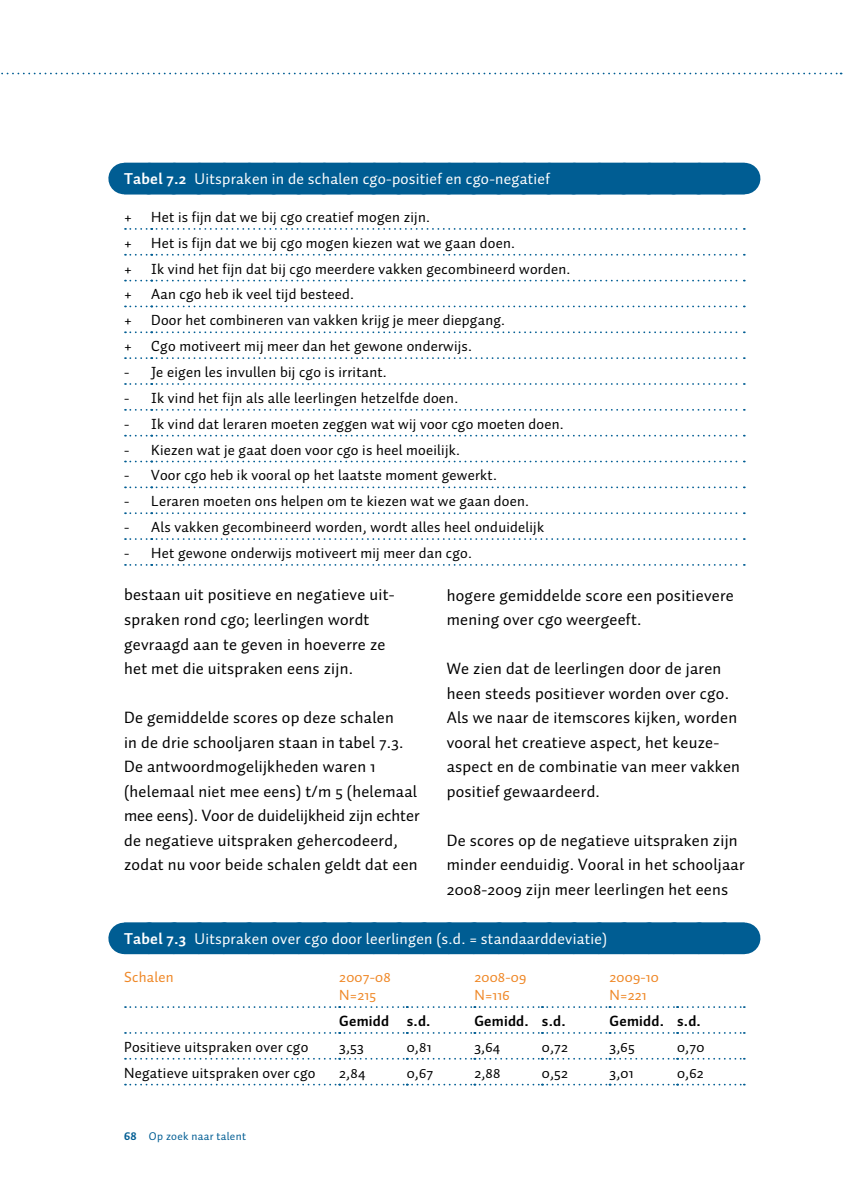
<style>
.page{position:relative;width:844px;height:1191px;background:#fff}
.page>*{position:absolute;margin:0;border:0;box-sizing:border-box;transform-origin:0 0}
.t1{font:16.62px/24.5px "Auto 1";letter-spacing:.015em;color:#000}
.t2{font:15.75px "Auto 1";letter-spacing:.015em;color:#fff}
.t3{font:14.88px "Auto 1";letter-spacing:.015em;color:#000}
.t4{font:14.88px/18.4px "Auto 1";letter-spacing:.015em;color:#ef8726}
.t5{font:700 14.88px "Auto 1";letter-spacing:.015em;color:#000}
.t6{font:11.38px "Auto 1";letter-spacing:.025em;color:#005d93}
.s1{font-weight:700}
.s2{font-weight:700;font-size:12.25px}
</style>
<div class="page">
<svg style="left:1px;top:73px;width:840px;height:1px"></svg>
<div style="left:124px;top:163px;width:620px;height:31px;background:#005d93"></div>
<svg style="left:125px;top:228px;width:619px;height:2px"></svg>
<svg style="left:125px;top:254px;width:619px;height:2px"></svg>
<svg style="left:125px;top:280px;width:619px;height:1px"></svg>
<svg style="left:125px;top:305px;width:619px;height:2px"></svg>
<svg style="left:125px;top:331px;width:619px;height:2px"></svg>
<svg style="left:125px;top:357px;width:619px;height:2px"></svg>
<svg style="left:125px;top:383px;width:619px;height:2px"></svg>
<svg style="left:125px;top:409px;width:619px;height:2px"></svg>
<svg style="left:125px;top:435px;width:619px;height:1px"></svg>
<svg style="left:125px;top:460px;width:619px;height:2px"></svg>
<svg style="left:125px;top:486px;width:619px;height:2px"></svg>
<svg style="left:125px;top:512px;width:619px;height:2px"></svg>
<svg style="left:125px;top:538px;width:619px;height:2px"></svg>
<svg style="left:125px;top:564px;width:619px;height:2px"></svg>
<div style="left:124px;top:922px;width:620px;height:32px;background:#005d93"></div>
<svg style="left:125px;top:1006px;width:619px;height:2px"></svg>
<svg style="left:125px;top:1032px;width:619px;height:1px"></svg>
<svg style="left:125px;top:1058px;width:619px;height:1px"></svg>
<svg style="left:125px;top:1083px;width:619px;height:2px"></svg>
<p class="t2" style="left:124px;top:169px;width:427px"><span class="s1">Tabel 7.2</span> Uitspraken in de schalen cgo-positief en cgo-negatief</p>
<p class="t3" style="left:124px;top:208px;width:9px">+</p>
<p class="t3" style="left:151px;top:208px;width:280px">Het is fijn dat we bij cgo creatief mogen zijn.</p>
<p class="t3" style="left:124px;top:233px;width:9px">+</p>
<p class="t3" style="left:151px;top:233px;width:365px">Het is fijn dat we bij cgo mogen kiezen wat we gaan doen.</p>
<p class="t3" style="left:124px;top:259px;width:9px">+</p>
<p class="t3" style="left:151px;top:259px;width:420px">Ik vind het fijn dat bij cgo meerdere vakken gecombineerd worden.</p>
<p class="t3" style="left:124px;top:285px;width:9px">+</p>
<p class="t3" style="left:151px;top:285px;width:204px">Aan cgo heb ik veel tijd besteed.</p>
<p class="t3" style="left:124px;top:311px;width:9px">+</p>
<p class="t3" style="left:151px;top:311px;width:355px">Door het combineren van vakken krijg je meer diepgang.</p>
<p class="t3" style="left:124px;top:337px;width:9px">+</p>
<p class="t3" style="left:151px;top:337px;width:322px">Cgo motiveert mij meer dan het gewone onderwijs.</p>
<p class="t3" style="left:124px;top:363px;width:264px">- Je eigen les invullen bij cgo is irritant.</p>
<p class="t3" style="left:124px;top:388px;width:335px">- Ik vind het fijn als alle leerlingen hetzelfde doen.</p>
<p class="t3" style="left:124px;top:414px;width:441px">- Ik vind dat leraren moeten zeggen wat wij voor cgo moeten doen.</p>
<p class="t3" style="left:124px;top:440px;width:337px">- Kiezen wat je gaat doen voor cgo is heel moeilijk.</p>
<p class="t3" style="left:124px;top:466px;width:374px">- Voor cgo heb ik vooral op het laatste moment gewerkt.</p>
<p class="t3" style="left:124px;top:492px;width:406px">- Leraren moeten ons helpen om te kiezen wat we gaan doen.</p>
<p class="t3" style="left:124px;top:518px;width:421px">- Als vakken gecombineerd worden, wordt alles heel onduidelijk</p>
<p class="t3" style="left:124px;top:543px;width:349px">- Het gewone onderwijs motiveert mij meer dan cgo.</p>
<p class="t1" style="left:124px;top:582px;width:272px">bestaan uit positieve en negatieve uit&shy;spraken rond cgo; leerlingen wordt gevraagd aan te geven in hoeverre ze het met die uitspraken eens zijn.</p>
<p class="t1" style="left:124px;top:705px;width:297px">De gemiddelde scores op deze schalen<br>in de drie schooljaren staan in tabel 7.3.<br>De antwoordmogelijkheden waren 1 (helemaal niet mee eens) t/m 5 (helemaal mee eens). Voor de duidelijkheid zijn echter de negatieve uitspraken gehercodeerd, zodat nu voor beide schalen geldt dat een</p>
<p class="t1" style="left:446px;top:582px;width:288px">hogere gemiddelde score een positievere mening over cgo weergeeft.</p>
<p class="t1" style="left:446px;top:656px;width:295px">We zien dat de leerlingen door de jaren heen steeds positiever worden over cgo.<br>Als we naar de itemscores kijken, worden vooral het creatieve aspect, het keuze&shy;aspect en de combinatie van meer vakken positief gewaardeerd.</p>
<p class="t1" style="left:446px;top:827px;width:299px">De scores op de negatieve uitspraken zijn minder eenduidig. Vooral in het schooljaar<br>2008-2009 zijn meer leerlingen het eens</p>
<p class="t2" style="left:124px;top:928px;width:484px"><span class="s1">Tabel 7.3</span> Uitspraken over cgo door leerlingen (s.d. = standaarddeviatie)</p>
<p class="t4" style="left:124px;top:967px;width:51px">Schalen</p>
<p class="t4" style="left:339px;top:967px;width:53px">2007-08<br>N=215</p>
<p class="t4" style="left:474px;top:967px;width:53px">2008-09<br>N=116</p>
<p class="t4" style="left:609px;top:967px;width:51px">2009-10<br>N=221</p>
<p class="t5" style="left:339px;top:1011px;width:93px">Gemidd s.d.</p>
<p class="t5" style="left:474px;top:1011px;width:93px">Gemidd. s.d.</p>
<p class="t5" style="left:609px;top:1011px;width:93px">Gemidd. s.d.</p>
<p class="t3" style="left:124px;top:1037px;width:186px">Positieve uitspraken over cgo</p>
<p class="t3" style="left:339px;top:1037px;width:26px">3,53</p>
<p class="t3" style="left:406px;top:1037px;width:26px">0,81</p>
<p class="t3" style="left:474px;top:1037px;width:27px">3,64</p>
<p class="t3" style="left:541px;top:1037px;width:28px">0,72</p>
<p class="t3" style="left:609px;top:1037px;width:27px">3,65</p>
<p class="t3" style="left:677px;top:1037px;width:29px">0,70</p>
<p class="t3" style="left:124px;top:1063px;width:193px">Negatieve uitspraken over cgo</p>
<p class="t3" style="left:339px;top:1063px;width:28px">2,84</p>
<p class="t3" style="left:406px;top:1063px;width:28px">0,67</p>
<p class="t3" style="left:474px;top:1063px;width:28px">2,88</p>
<p class="t3" style="left:541px;top:1063px;width:28px">0,52</p>
<p class="t3" style="left:609px;top:1063px;width:25px">3,01</p>
<p class="t3" style="left:677px;top:1063px;width:28px">0,62</p>
<p class="t6" style="left:124px;top:1128px;width:123px"><span class="s2">68</span> Op zoek naar talent</p>
</div>
